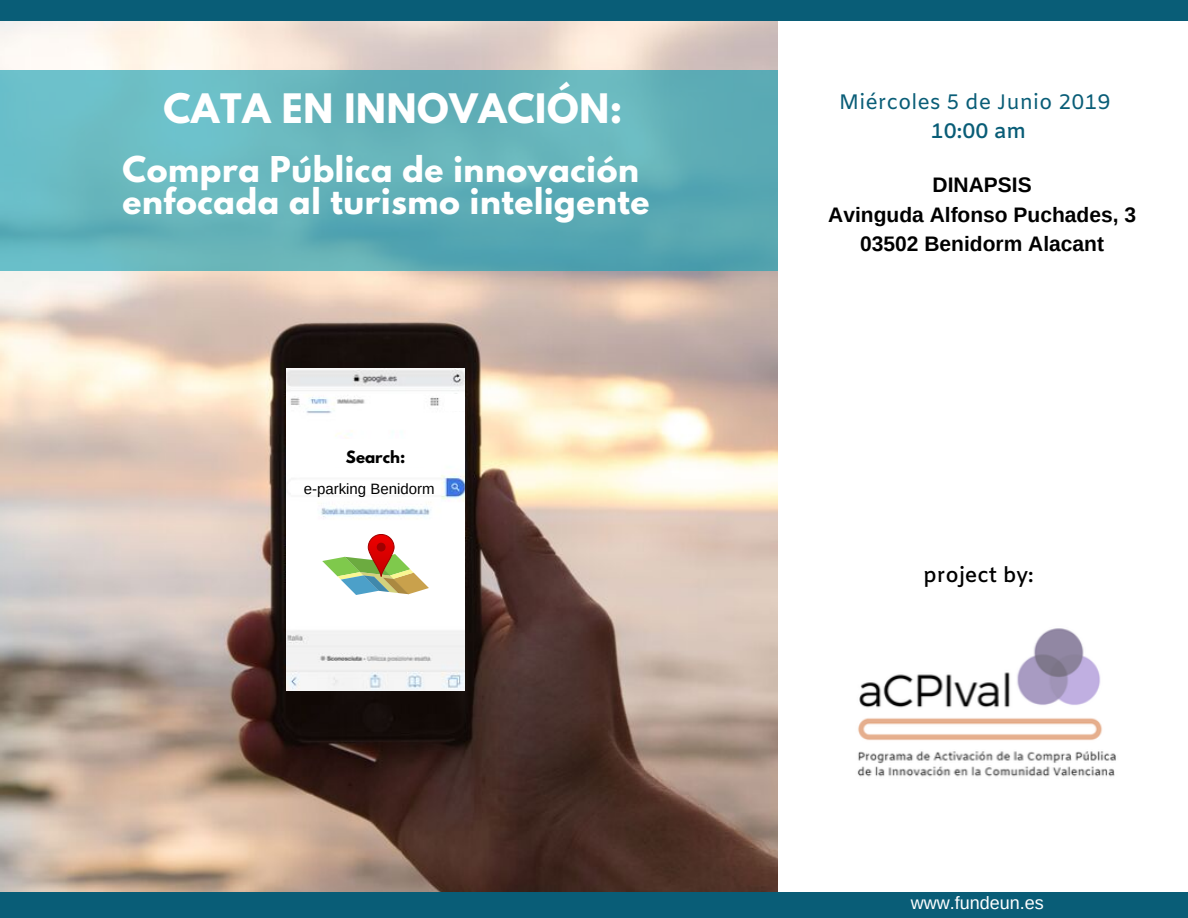
<style>
.page{position:relative;width:1188px;height:918px;background:#fff}
.page>*{position:absolute;margin:0;border:0;box-sizing:border-box;transform-origin:0 0}
.t1{font:700 36px "League Spartan";letter-spacing:.02em;color:#fff}
.t2{font:700 31.5px/32.7px "League Spartan";letter-spacing:.02em;color:#fff}
.t3{font:700 21px/29.2px "Arimo";color:#000;text-align:center}
.t4{font:21px "Amiko";color:#095d77}
.t5{font:600 21px "Amiko";color:#000}
.t6{font:600 21px "Amiko";color:#095d77}
.t7{font:18px "Arimo";color:#fff}
.t8{font:15px "Arimo";color:#000}
.t9{font:700 15px "League Spartan";color:#000}
</style>
<div class="page">
<img style="left:0;top:21px;width:777px;height:871px">
<div style="left:0;top:0;width:1188px;height:20px;background:#095d77"></div>
<div style="left:0;top:892px;width:1188px;height:26px;background:#095d77"></div>
<svg style="left:0;top:70px;width:777px;height:200px;background:#62b2ba"></svg>
<img style="left:857px;top:628px;width:259px;height:149px">
<img style="left:286px;top:368px;width:179px;height:323px">
<div style="left:445px;top:394px;width:20px;height:16px;background:#fff"></div>
<div style="left:334px;top:440px;width:94px;height:26px;background:#fff"></div>
<hr style="left:332px;top:441px;width:3px;height:24px;background:#fff">
<hr style="left:427px;top:441px;width:2px;height:24px;background:#fff">
<hr style="left:335px;top:465px;width:92px;height:2px;background:#fff">
<hr style="left:335px;top:439px;width:92px;height:2px;background:#fff">
<svg style="left:368px;top:534px;width:26px;height:42px"></svg>
<div style="left:368px;top:534px;width:26px;height:43px;border:1px solid #a00000;border-radius:13px"></div>
<svg style="left:322px;top:543px;width:107px;height:52px"></svg>
<p class="t1" style="left:163px;top:91px;width:460px">CATA EN INNOVACIÓN:</p>
<p class="t2" style="left:122px;top:157px;width:529px">Compra Pública de innovación enfocada al turismo inteligente</p>
<p class="t9" style="left:346px;top:450px;width:61px">Search:</p>
<p class="t8" style="left:304px;top:481px;width:132px">e-parking Benidorm</p>
<p class="t4" style="left:839px;top:89px;width:273px">Miércoles 5 de Junio 2019</p>
<p class="t6" style="left:931px;top:119px;width:97px">10:00 am</p>
<p class="t3" style="left:828px;top:171px;width:309px">DINAPSIS<br>Avinguda Alfonso Puchades, 3<br>03502 Benidorm Alacant</p>
<p class="t5" style="left:923px;top:562px;width:112px">project by:</p>
<p class="t7" style="left:911px;top:892px;width:135px">www.fundeun.es</p>
</div>
